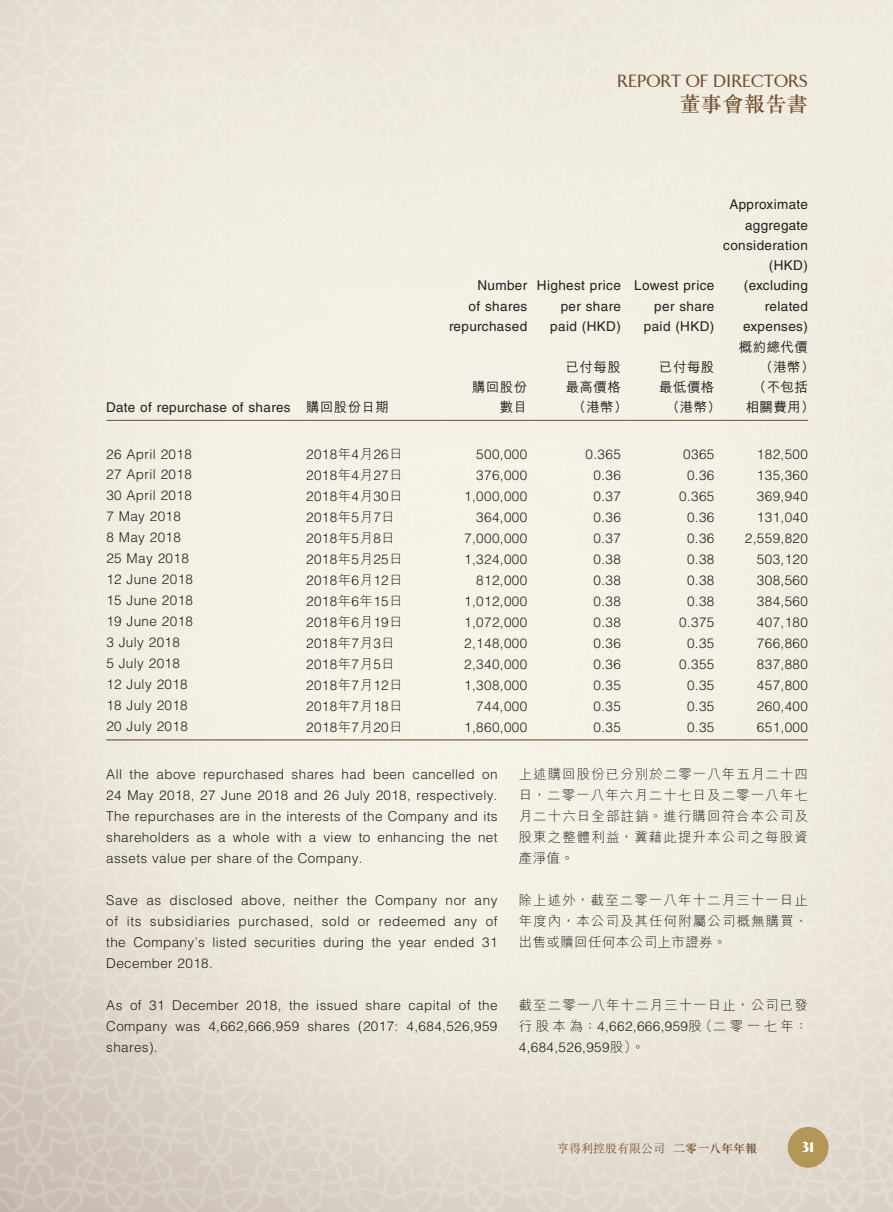
<style>
.page{position:relative;width:893px;height:1212px;background:#fff}
.page>*{position:absolute;margin:0;border:0;box-sizing:border-box;transform-origin:0 0}
.t1{font:500 27px "Arrow";letter-spacing:.02em;color:#704e2e}
.t2{font:500 27px "M Sung HK";letter-spacing:.02em;color:#704e2e}
.t3{font:500 21px "M Sung HK";letter-spacing:.02em;color:#704e2e}
.t4{font:500 18px "Arrow";letter-spacing:.02em;color:#704e2e}
.t5{font:900 15px "Arrow";color:#fff}
.t6{font:300 13.5px/21px "Helvetica LT Std";letter-spacing:.03em;color:#231f20;text-align:justify}
.t7{font:300 13.5px/21px "M Hei HK";letter-spacing:.075em;color:#231f20;text-align:justify}
.t8{font:13.5px/20.2px "Helvetica LT Std";letter-spacing:.03em;color:#231f20;text-align:right}
.t9{font:500 13.5px/20.2px "M Hei HK";letter-spacing:.03em;color:#231f20;text-align:center}
.t10{font:300 12px "M Sung HK";color:#704e2e}
.s1{font-family:"M Hei HK";font-weight:500}
.s2{font-family:"M Hei HK"}
.s3{font-family:"Helvetica LT Std"}
.s4{font-weight:700}
</style>
<div class="page">
<img style="left:0;top:0;width:893px;height:1212px">
<div style="left:788px;top:1127px;width:40px;height:41px;background:#b39758;border-radius:50%"></div>
<hr style="left:106px;top:420px;width:200px;height:1px;background:#704e2e">
<hr style="left:306px;top:420px;width:136px;height:1px;background:#704e2e">
<hr style="left:442px;top:420px;width:94px;height:1px;background:#704e2e">
<hr style="left:536px;top:420px;width:93px;height:1px;background:#704e2e">
<hr style="left:629px;top:420px;width:94px;height:1px;background:#704e2e">
<hr style="left:723px;top:420px;width:85px;height:1px;background:#704e2e">
<hr style="left:106px;top:739px;width:200px;height:1px;background:#704e2e">
<hr style="left:306px;top:739px;width:136px;height:1px;background:#704e2e">
<hr style="left:442px;top:739px;width:94px;height:1px;background:#704e2e">
<hr style="left:536px;top:739px;width:93px;height:1px;background:#704e2e">
<hr style="left:629px;top:739px;width:94px;height:1px;background:#704e2e">
<hr style="left:723px;top:739px;width:85px;height:1px;background:#704e2e">
<h3 class="t4" style="left:618px;top:72px;width:192px">REPORT OF DIRECTORS</h3>
<h2 class="t3" style="left:680px;top:90px;width:130px">董事會報告書</h2>
<h1 class="t1" style="left:523px;top:72px;width:287px">REPORT OF DIRECTORS</h1>
<h1 class="t2" style="left:643px;top:102px;width:166px">董事會報告書</h1>
<p class="t8" style="left:106px;top:397px;width:284px">Date of repurchase of shares <span class="s1">購回股份日期</span></p>
<p class="t8" style="left:449px;top:275px;width:80px">Number<br>of shares repurchased</p>
<p class="t8" style="left:537px;top:275px;width:85px">Highest price per share paid (HKD)</p>
<p class="t8" style="left:634px;top:275px;width:82px">Lowest price per share paid (HKD)</p>
<p class="t9" style="left:472px;top:376px;width:57px;text-align:right">購回股份數目</p>
<p class="t9" style="left:566px;top:356px;width:63px">已付每股最高價格（港幣）</p>
<p class="t9" style="left:659px;top:356px;width:63px">已付每股最低價格（港幣）</p>
<p class="t8" style="left:723px;top:194px;width:86px">Approximate aggregate consideration (HKD) (excluding related expenses)</p>
<p class="t9" style="left:739px;top:336px;width:71px">概約總代價</p>
<p class="t9" style="left:759px;top:356px;width:57px">（港幣）</p>
<p class="t9" style="left:753px;top:376px;width:57px">（不包括</p>
<p class="t9" style="left:746px;top:396px;width:71px">相關費用）</p>
<p class="t6" style="left:106px;top:443px;width:87px">26 April 2018</p>
<p class="t6" style="left:306px;top:444px;width:98px">2018<span class="s2">年</span>4<span class="s2">月</span>26<span class="s2">日</span></p>
<p class="t6" style="left:476px;top:443px;width:53px">500,000</p>
<p class="t6" style="left:586px;top:443px;width:37px">0.365</p>
<p class="t6" style="left:683px;top:443px;width:33px">0365</p>
<p class="t6" style="left:757px;top:443px;width:53px">182,500</p>
<p class="t6" style="left:106px;top:464px;width:87px">27 April 2018</p>
<p class="t6" style="left:306px;top:465px;width:98px">2018<span class="s2">年</span>4<span class="s2">月</span>27<span class="s2">日</span></p>
<p class="t6" style="left:476px;top:464px;width:53px">376,000</p>
<p class="t6" style="left:593px;top:464px;width:29px">0.36</p>
<p class="t6" style="left:687px;top:464px;width:29px">0.36</p>
<p class="t6" style="left:757px;top:464px;width:53px">135,360</p>
<p class="t6" style="left:106px;top:485px;width:87px">30 April 2018</p>
<p class="t6" style="left:306px;top:486px;width:98px">2018<span class="s2">年</span>4<span class="s2">月</span>30<span class="s2">日</span></p>
<p class="t6" style="left:464px;top:485px;width:65px">1,000,000</p>
<p class="t6" style="left:593px;top:485px;width:29px">0.37</p>
<p class="t6" style="left:679px;top:485px;width:37px">0.365</p>
<p class="t6" style="left:757px;top:485px;width:53px">369,940</p>
<p class="t6" style="left:106px;top:506px;width:76px">7 May 2018</p>
<p class="t6" style="left:306px;top:507px;width:90px">2018<span class="s2">年</span>5<span class="s2">月</span>7<span class="s2">日</span></p>
<p class="t6" style="left:476px;top:506px;width:53px">364,000</p>
<p class="t6" style="left:593px;top:506px;width:29px">0.36</p>
<p class="t6" style="left:687px;top:506px;width:29px">0.36</p>
<p class="t6" style="left:757px;top:506px;width:53px">131,040</p>
<p class="t6" style="left:106px;top:527px;width:76px">8 May 2018</p>
<p class="t6" style="left:306px;top:528px;width:90px">2018<span class="s2">年</span>5<span class="s2">月</span>8<span class="s2">日</span></p>
<p class="t6" style="left:464px;top:527px;width:65px">7,000,000</p>
<p class="t6" style="left:593px;top:527px;width:29px">0.37</p>
<p class="t6" style="left:687px;top:527px;width:29px">0.36</p>
<p class="t6" style="left:745px;top:527px;width:65px">2,559,820</p>
<p class="t6" style="left:106px;top:548px;width:84px">25 May 2018</p>
<p class="t6" style="left:306px;top:549px;width:98px">2018<span class="s2">年</span>5<span class="s2">月</span>25<span class="s2">日</span></p>
<p class="t6" style="left:464px;top:548px;width:65px">1,324,000</p>
<p class="t6" style="left:593px;top:548px;width:29px">0.38</p>
<p class="t6" style="left:687px;top:548px;width:29px">0.38</p>
<p class="t6" style="left:757px;top:548px;width:53px">503,120</p>
<p class="t6" style="left:106px;top:569px;width:88px">12 June 2018</p>
<p class="t6" style="left:306px;top:570px;width:98px">2018<span class="s2">年</span>6<span class="s2">月</span>12<span class="s2">日</span></p>
<p class="t6" style="left:476px;top:569px;width:53px">812,000</p>
<p class="t6" style="left:593px;top:569px;width:29px">0.38</p>
<p class="t6" style="left:687px;top:569px;width:29px">0.38</p>
<p class="t6" style="left:757px;top:569px;width:53px">308,560</p>
<p class="t6" style="left:106px;top:590px;width:88px">15 June 2018</p>
<p class="t6" style="left:306px;top:591px;width:98px">2018<span class="s2">年</span>6<span class="s2">年</span>15<span class="s2">日</span></p>
<p class="t6" style="left:464px;top:590px;width:65px">1,012,000</p>
<p class="t6" style="left:593px;top:590px;width:29px">0.38</p>
<p class="t6" style="left:687px;top:590px;width:29px">0.38</p>
<p class="t6" style="left:757px;top:590px;width:53px">384,560</p>
<p class="t6" style="left:106px;top:611px;width:88px">19 June 2018</p>
<p class="t6" style="left:306px;top:612px;width:98px">2018<span class="s2">年</span>6<span class="s2">月</span>19<span class="s2">日</span></p>
<p class="t6" style="left:464px;top:611px;width:65px">1,072,000</p>
<p class="t6" style="left:593px;top:611px;width:29px">0.38</p>
<p class="t6" style="left:679px;top:611px;width:37px">0.375</p>
<p class="t6" style="left:757px;top:611px;width:53px">407,180</p>
<p class="t6" style="left:106px;top:632px;width:75px">3 July 2018</p>
<p class="t6" style="left:306px;top:633px;width:90px">2018<span class="s2">年</span>7<span class="s2">月</span>3<span class="s2">日</span></p>
<p class="t6" style="left:464px;top:632px;width:65px">2,148,000</p>
<p class="t6" style="left:593px;top:632px;width:29px">0.36</p>
<p class="t6" style="left:687px;top:632px;width:29px">0.35</p>
<p class="t6" style="left:757px;top:632px;width:53px">766,860</p>
<p class="t6" style="left:106px;top:653px;width:75px">5 July 2018</p>
<p class="t6" style="left:306px;top:654px;width:90px">2018<span class="s2">年</span>7<span class="s2">月</span>5<span class="s2">日</span></p>
<p class="t6" style="left:464px;top:653px;width:65px">2,340,000</p>
<p class="t6" style="left:593px;top:653px;width:29px">0.36</p>
<p class="t6" style="left:679px;top:653px;width:37px">0.355</p>
<p class="t6" style="left:757px;top:653px;width:53px">837,880</p>
<p class="t6" style="left:106px;top:674px;width:83px">12 July 2018</p>
<p class="t6" style="left:306px;top:675px;width:98px">2018<span class="s2">年</span>7<span class="s2">月</span>12<span class="s2">日</span></p>
<p class="t6" style="left:464px;top:674px;width:65px">1,308,000</p>
<p class="t6" style="left:593px;top:674px;width:29px">0.35</p>
<p class="t6" style="left:687px;top:674px;width:29px">0.35</p>
<p class="t6" style="left:757px;top:674px;width:53px">457,800</p>
<p class="t6" style="left:106px;top:695px;width:83px">18 July 2018</p>
<p class="t6" style="left:306px;top:696px;width:98px">2018<span class="s2">年</span>7<span class="s2">月</span>18<span class="s2">日</span></p>
<p class="t6" style="left:476px;top:695px;width:53px">744,000</p>
<p class="t6" style="left:593px;top:695px;width:29px">0.35</p>
<p class="t6" style="left:687px;top:695px;width:29px">0.35</p>
<p class="t6" style="left:757px;top:695px;width:53px">260,400</p>
<p class="t6" style="left:106px;top:716px;width:83px">20 July 2018</p>
<p class="t6" style="left:306px;top:717px;width:98px">2018<span class="s2">年</span>7<span class="s2">月</span>20<span class="s2">日</span></p>
<p class="t6" style="left:464px;top:716px;width:65px">1,860,000</p>
<p class="t6" style="left:593px;top:716px;width:29px">0.35</p>
<p class="t6" style="left:687px;top:716px;width:29px">0.35</p>
<p class="t6" style="left:757px;top:716px;width:53px">651,000</p>
<p class="t7" style="left:519px;top:763px;width:291px">上述購回股份已分別於二零一八年五月二十四日，二零一八年六月二十七日及二零一八年七月二十六日全部註銷。進行購回符合本公司及股東之整體利益，冀藉此提升本公司之每股資產淨值。</p>
<p class="t7" style="left:519px;top:889px;width:291px">除上述外，截至二零一八年十二月三十一日止年度內，本公司及其任何附屬公司概無購買、出售或贖回任何本公司上市證券。</p>
<p class="t6" style="left:106px;top:763px;width:393px">All the above repurchased shares had been cancelled on 24 May 2018, 27 June 2018 and 26 July 2018, respectively.<br>The repurchases are in the interests of the Company and its shareholders as a whole with a view to enhancing the net assets value per share of the Company.</p>
<p class="t6" style="left:106px;top:889px;width:393px">Save as disclosed above, neither the Company nor any of its subsidiaries purchased, sold or redeemed any of the Company’s listed securities during the year ended 31<br>December 2018.</p>
<p class="t6" style="left:106px;top:994px;width:393px">As of 31 December 2018, the issued share capital of the Company was 4,662,666,959 shares (2017: 4,684,526,959 shares).</p>
<p class="t7" style="left:519px;top:994px;width:291px">截至二零一八年十二月三十一日止，公司已發行股本為：<span class="s3">4,662,666,959</span>股（二零一七年：</p>
<p class="t6" style="left:519px;top:1037px;width:127px">4,684,526,959<span class="s2">股）。</span></p>
<p class="t10" style="left:557px;top:1140px;width:201px">亨得利控股有限公司 <span class="s4">二零一八年年報</span></p>
<p class="t5" style="left:802px;top:1139px;width:14px">31</p>
</div>
